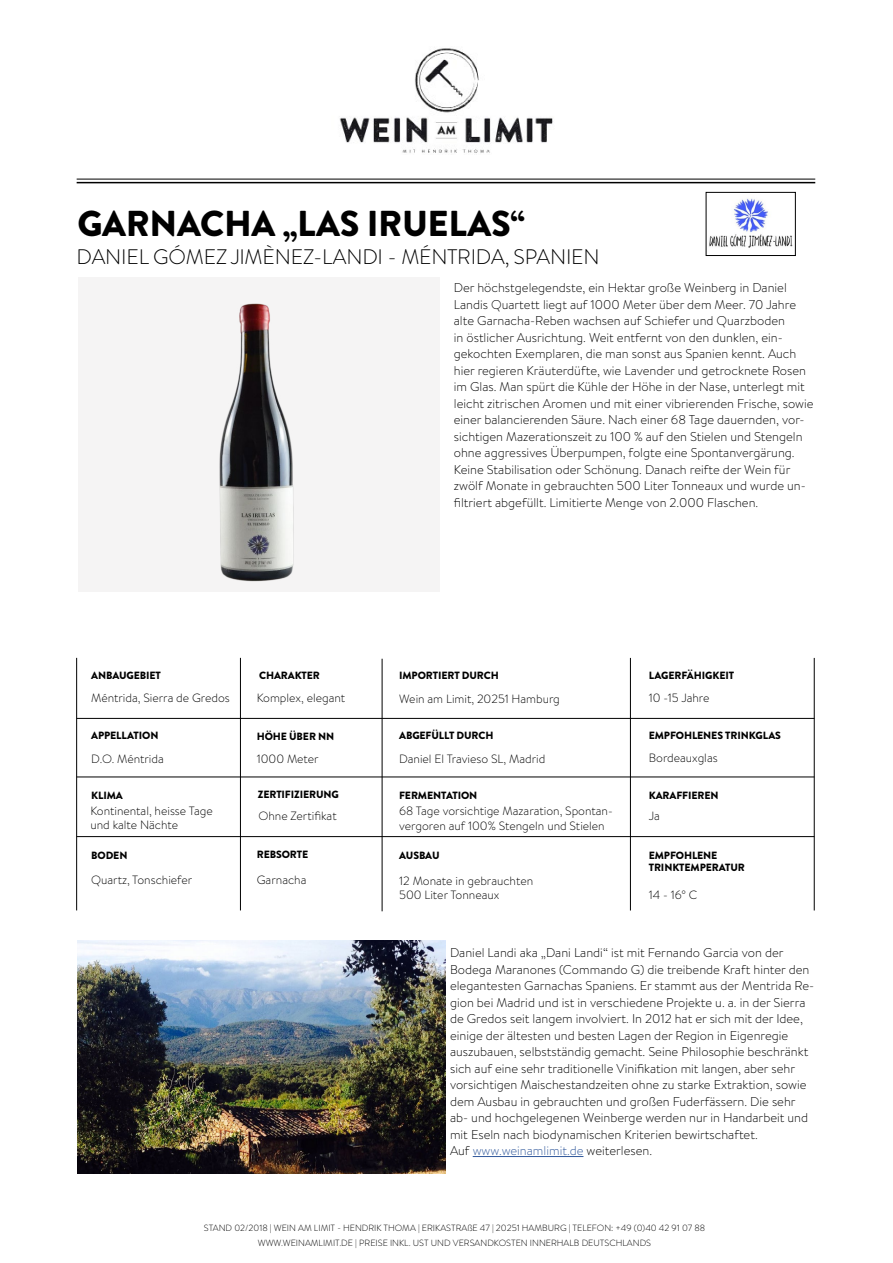
<style>
.page{position:relative;width:893px;height:1263px;background:#fff}
.page>*{position:absolute;margin:0;border:0;box-sizing:border-box;transform-origin:0 0}
.t1{font:900 36px "Brandon Grotesque";letter-spacing:-.01em;color:#000}
.t2{font:300 21px "Brandon Grotesque";letter-spacing:-.01em;color:#000}
.t3{font:300 12.75px/16.5px "Brandon Text";color:#000}
.t4{font:300 12px/14.4px "Brandon Text";color:#000}
.t5{font:900 10.5px/12.6px "Brandon Grotesque";letter-spacing:-.01em;color:#000}
.t6{font:300 9px/15px "Brandon Text";color:#000;text-align:center}
.s1{color:#30589b}
</style>
<div class="page">
<div style="left:78px;top:277px;width:362px;height:314px;background:#f5f4f4"></div>
<img style="left:155px;top:303px;width:204px;height:289px">
<hr style="left:473px;top:1156px;width:110px;height:1px;background:#30589b">
<img style="left:77px;top:941px;width:368px;height:232px">
<hr style="left:77px;top:182px;width:738px;height:1px;background:#000">
<img style="left:339px;top:48px;width:214px;height:105px">
<hr style="left:77px;top:179px;width:738px;height:1px;background:#000">
<hr style="left:240px;top:658px;width:1px;height:252px;background:#000">
<hr style="left:76px;top:658px;width:1px;height:252px;background:#000">
<hr style="left:382px;top:659px;width:1px;height:252px;background:#000">
<hr style="left:77px;top:718px;width:737px;height:1px;background:#000">
<hr style="left:77px;top:777px;width:737px;height:1px;background:#000">
<hr style="left:77px;top:836px;width:737px;height:1px;background:#000">
<hr style="left:630px;top:658px;width:1px;height:252px;background:#000">
<hr style="left:814px;top:658px;width:1px;height:252px;background:#000">
<img style="left:709px;top:198px;width:84px;height:50px">
<div style="left:706px;top:192px;width:89px;height:64px;border:1px solid #000"></div>
<h1 class="t1" style="left:77px;top:198px;width:449px">GARNACHA „LAS IRUELAS“</h1>
<h2 class="t2" style="left:76px;top:243px;width:525px">DANIEL GÓMEZ JIMÈNEZ-LANDI - MÉNTRIDA, SPANIEN</h2>
<p class="t5" style="left:91px;top:669px;width:71px">ANBAUGEBIET</p>
<p class="t3" style="left:454px;top:279px;width:361px">Der höchstgelegendste, ein Hektar große Weinberg in Daniel Landis Quartett liegt auf 1000 Meter über dem Meer. 70 Jahre alte Garnacha-Reben wachsen auf Schiefer und Quarzboden<br>in östlicher Ausrichtung. Weit entfernt von den dunklen, ein&shy;gekochten Exemplaren, die man sonst aus Spanien kennt. Auch hier regieren Kräuterdüfte, wie Lavender und getrocknete Rosen im Glas. Man spürt die Kühle der Höhe in der Nase, unterlegt mit leicht zitrischen Aromen und mit einer vibrierenden Frische, sowie einer balancierenden Säure. Nach einer 68 Tage dauernden, vor&shy;sichtigen Mazerationszeit zu 100 % auf den Stielen und Stengeln ohne aggressives Überpumpen, folgte eine Spontanvergärung.<br>Keine Stabilisation oder Schönung. Danach reifte der Wein für zwölf Monate in gebrauchten 500 Liter Tonneaux und wurde un&shy;filtriert abgefüllt. Limitierte Menge von 2.000 Flaschen.</p>
<p class="t5" style="left:259px;top:669px;width:62px">CHARAKTER</p>
<p class="t5" style="left:649px;top:669px;width:87px">LAGERFÄHIGKEIT</p>
<p class="t5" style="left:399px;top:669px;width:101px">IMPORTIERT DURCH</p>
<p class="t4" style="left:91px;top:690px;width:140px">Méntrida, Sierra de Gredos</p>
<p class="t4" style="left:257px;top:690px;width:90px">Komplex, elegant</p>
<p class="t4" style="left:649px;top:690px;width:62px">10 -15 Jahre</p>
<p class="t4" style="left:399px;top:691px;width:162px">Wein am Limit, 20251 Hamburg</p>
<p class="t5" style="left:91px;top:730px;width:69px">APPELLATION</p>
<p class="t5" style="left:257px;top:730px;width:79px">HÖHE ÜBER NN</p>
<p class="t5" style="left:399px;top:730px;width:96px">ABGEFÜLLT DURCH</p>
<p class="t5" style="left:649px;top:730px;width:134px">EMPFOHLENES TRINKGLAS</p>
<p class="t4" style="left:91px;top:751px;width:74px">D.O. Méntrida</p>
<p class="t4" style="left:257px;top:751px;width:63px">1000 Meter</p>
<p class="t4" style="left:399px;top:751px;width:148px">Daniel El Travieso SL, Madrid</p>
<p class="t4" style="left:649px;top:751px;width:70px">Bordeauxglas</p>
<p class="t5" style="left:91px;top:789px;width:33px">KLIMA</p>
<p class="t5" style="left:258px;top:788px;width:83px">ZERTIFIZIERUNG</p>
<p class="t5" style="left:399px;top:789px;width:80px">FERMENTATION</p>
<p class="t5" style="left:649px;top:789px;width:71px">KARAFFIEREN</p>
<p class="t4" style="left:90px;top:803px;width:124px">Kontinental, heisse Tage und kalte Nächte</p>
<p class="t4" style="left:649px;top:808px;width:13px">Ja</p>
<p class="t4" style="left:399px;top:804px;width:215px">68 Tage vorsichtige Mazaration, Spontan&shy;vergoren auf 100% Stengeln und Stielen</p>
<p class="t4" style="left:259px;top:808px;width:80px">Ohne Zertifikat</p>
<p class="t5" style="left:91px;top:849px;width:38px">BODEN</p>
<p class="t4" style="left:91px;top:872px;width:103px">Quartz, Tonschiefer</p>
<p class="t5" style="left:257px;top:848px;width:53px">REBSORTE</p>
<p class="t4" style="left:257px;top:872px;width:51px">Garnacha</p>
<p class="t5" style="left:399px;top:849px;width:42px">AUSBAU</p>
<p class="t4" style="left:399px;top:873px;width:136px">12 Monate in gebrauchten<br>500 Liter Tonneaux</p>
<p class="t5" style="left:649px;top:849px;width:98px">EMPFOHLENE<br>TRINKTEMPERATUR</p>
<p class="t4" style="left:649px;top:887px;width:50px">14 - 16° C</p>
<p class="t3" style="left:450px;top:944px;width:366px">Daniel Landi aka „Dani Landi“ ist mit Fernando Garcia von der Bodega Maranones (Commando G) die treibende Kraft hinter den elegantesten Garnachas Spaniens. Er stammt aus der Mentrida Re&shy;gion bei Madrid und ist in verschiedene Projekte u. a. in der Sierra de Gredos seit langem involviert. In 2012 hat er sich mit der Idee, einige der ältesten und besten Lagen der Region in Eigenregie auszubauen, selbstständig gemacht. Seine Philosophie beschränkt sich auf eine sehr traditionelle Vinifikation mit langen, aber sehr vorsichtigen Maischestandzeiten ohne zu starke Extraktion, sowie dem Ausbau in gebrauchten und großen Fuderfässern. Die sehr ab- und hochgelegenen Weinberge werden nur in Handarbeit und mit Eseln nach biodynamischen Kriterien bewirtschaftet.<br>Auf <span class="s1">www.weinamlimit.de</span> weiterlesen.</p>
<p class="t6" style="left:204px;top:1220px;width:503px">STAND 02/2018 | WEIN AM LIMIT - HENDRIK THOMA | ERIKASTRAßE 47 | 20251 HAMBURG | TELEFON: +49 (0)40 42 91 07 88<br>WWW.WEINAMLIMIT.DE | PREISE INKL. UST UND VERSANDKOSTEN INNERHALB DEUTSCHLANDS</p>
</div>
